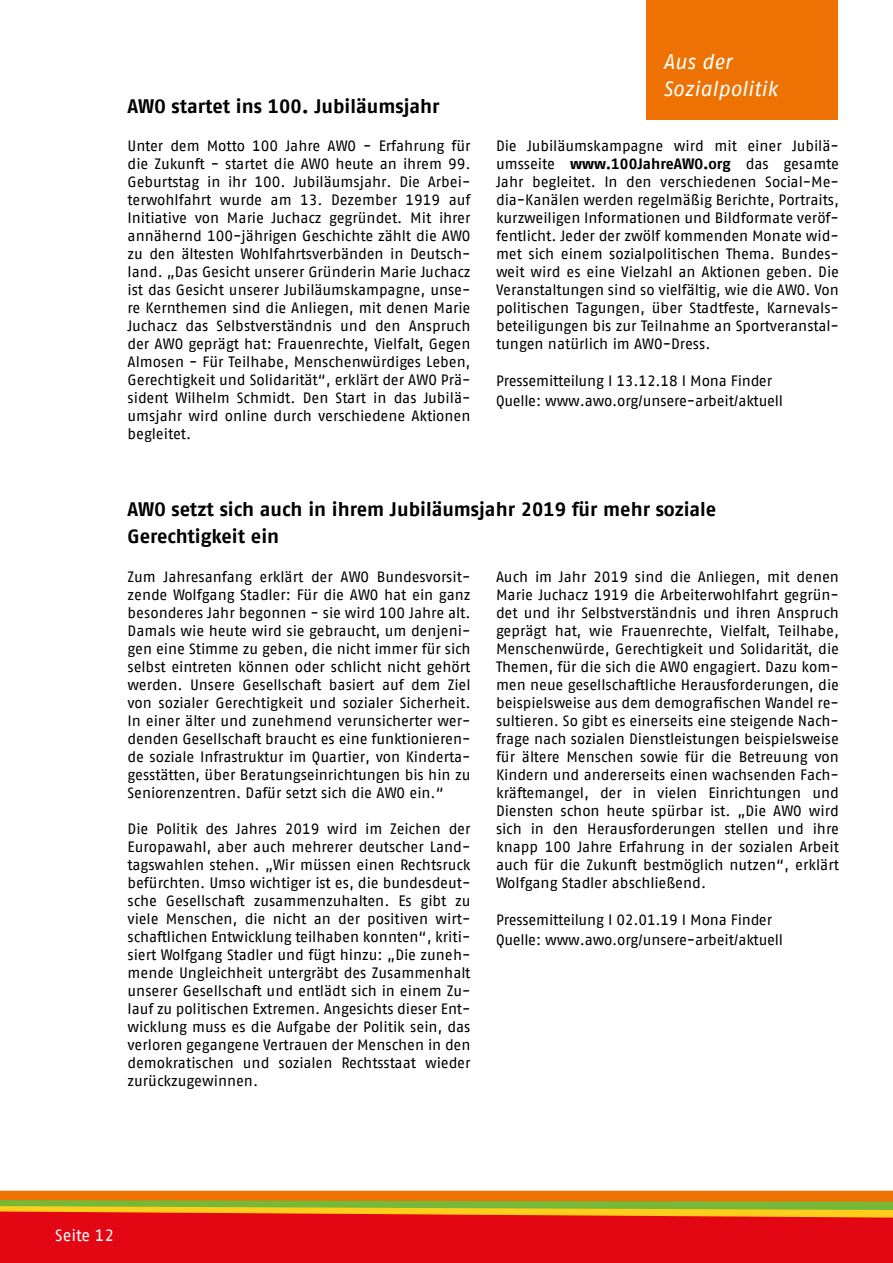
<style>
.page{position:relative;width:893px;height:1263px;background:#fff}
.page>*{position:absolute;margin:0;border:0;box-sizing:border-box;transform-origin:0 0}
.t1{font:italic 21px/27px "AWO Fago Office";color:#fff}
.t2{font:700 19.5px/27px "AWO Fago Office";color:#000}
.t3{font:16.5px "AWO Fago Office";color:#fff}
.t4{font:15px/18px "AWO Fago Office";letter-spacing:-.005em;color:#000;text-align:justify}
.s1{font-weight:700}
</style>
<div class="page">
<div style="left:0;top:1209px;width:893px;height:54px;background:#e30613"></div>
<svg style="left:0;top:1191px;width:893px;height:26px;background:#d09118"></svg>
<div style="left:646px;top:0;width:192px;height:119px;background:#ee7203"></div>
<h1 class="t1" style="left:663px;top:48px;width:116px">Aus der<br>Sozialpolitik</h1>
<h2 class="t2" style="left:128px;top:93px;width:313px">AWO startet ins 100. Jubiläumsjahr</h2>
<p class="t4" style="left:128px;top:136px;width:344px">Unter dem Motto 100 Jahre AWO - Erfahrung für die Zukunft - startet die AWO heute an ihrem 99.<br>Geburtstag in ihr 100. Jubiläumsjahr. Die Arbei&shy;terwohlfahrt wurde am 13. Dezember 1919 auf Initiative von Marie Juchacz gegründet. Mit ihrer annähernd 100-jährigen Geschichte zählt die AWO zu den ältesten Wohlfahrtsverbänden in Deutsch&shy;land. „Das Gesicht unserer Gründerin Marie Juchacz ist das Gesicht unserer Jubiläumskampagne, unse&shy;re Kernthemen sind die Anliegen, mit denen Marie Juchacz das Selbstverständnis und den Anspruch der AWO geprägt hat: Frauenrechte, Vielfalt, Gegen Almosen - Für Teilhabe, Menschenwürdiges Leben, Gerechtigkeit und Solidarität“, erklärt der AWO Prä&shy;sident Wilhelm Schmidt. Den Start in das Jubilä&shy;umsjahr wird online durch verschiedene Aktionen begleitet.</p>
<p class="t4" style="left:496px;top:136px;width:344px">Die Jubiläumskampagne wird mit einer Jubilä&shy;umsseite <span class="s1">www.100JahreAWO.org</span> das gesamte Jahr begleitet. In den verschiedenen Social-Me&shy;dia-Kanälen werden regelmäßig Berichte, Portraits, kurzweiligen Informationen und Bildformate veröf&shy;fentlicht. Jeder der zwölf kommenden Monate wid&shy;met sich einem sozialpolitischen Thema. Bundes&shy;weit wird es eine Vielzahl an Aktionen geben. Die Veranstaltungen sind so vielfältig, wie die AWO. Von politischen Tagungen, über Stadtfeste, Karnevals&shy;beteiligungen bis zur Teilnahme an Sportveranstal&shy;tungen natürlich im AWO-Dress.</p>
<p class="t4" style="left:496px;top:371px;width:288px;line-height:19.5px">Pressemitteilung I 13.12.18 I Mona Finder<br>Quelle: www.awo.org/unsere-arbeit/aktuell</p>
<h2 class="t2" style="left:128px;top:495px;width:590px">AWO setzt sich auch in ihrem Jubiläumsjahr 2019 für mehr soziale<br>Gerechtigkeit ein</h2>
<p class="t4" style="left:128px;top:567px;width:344px">Zum Jahresanfang erklärt der AWO Bundesvorsit&shy;zende Wolfgang Stadler: Für die AWO hat ein ganz besonderes Jahr begonnen - sie wird 100 Jahre alt.<br>Damals wie heute wird sie gebraucht, um denjeni&shy;gen eine Stimme zu geben, die nicht immer für sich selbst eintreten können oder schlicht nicht gehört werden. Unsere Gesellschaft basiert auf dem Ziel von sozialer Gerechtigkeit und sozialer Sicherheit.<br>In einer älter und zunehmend verunsicherter wer&shy;denden Gesellschaft braucht es eine funktionieren&shy;de soziale Infrastruktur im Quartier, von Kinderta&shy;gesstätten, über Beratungseinrichtungen bis hin zu Seniorenzentren. Dafür setzt sich die AWO ein.“</p>
<p class="t4" style="left:128px;top:819px;width:344px">Die Politik des Jahres 2019 wird im Zeichen der Europawahl, aber auch mehrerer deutscher Land&shy;tagswahlen stehen. „Wir müssen einen Rechtsruck befürchten. Umso wichtiger ist es, die bundesdeut&shy;sche Gesellschaft zusammenzuhalten. Es gibt zu viele Menschen, die nicht an der positiven wirt&shy;schaftlichen Entwicklung teilhaben konnten“, kriti&shy;siert Wolfgang Stadler und fügt hinzu: „Die zuneh&shy;mende Ungleichheit untergräbt des Zusammenhalt unserer Gesellschaft und entlädt sich in einem Zu&shy;lauf zu politischen Extremen. Angesichts dieser Ent&shy;wicklung muss es die Aufgabe der Politik sein, das verloren gegangene Vertrauen der Menschen in den demokratischen und sozialen Rechtsstaat wieder zurückzugewinnen.</p>
<p class="t4" style="left:496px;top:567px;width:344px">Auch im Jahr 2019 sind die Anliegen, mit denen Marie Juchacz 1919 die Arbeiterwohlfahrt gegrün&shy;det und ihr Selbstverständnis und ihren Anspruch geprägt hat, wie Frauenrechte, Vielfalt, Teilhabe, Menschenwürde, Gerechtigkeit und Solidarität, die Themen, für die sich die AWO engagiert. Dazu kom&shy;men neue gesellschaftliche Herausforderungen, die beispielsweise aus dem demografischen Wandel re&shy;sultieren. So gibt es einerseits eine steigende Nach&shy;frage nach sozialen Dienstleistungen beispielsweise für ältere Menschen sowie für die Betreuung von Kindern und andererseits einen wachsenden Fach&shy;kräftemangel, der in vielen Einrichtungen und Diensten schon heute spürbar ist. „Die AWO wird sich in den Herausforderungen stellen und ihre knapp 100 Jahre Erfahrung in der sozialen Arbeit auch für die Zukunft bestmöglich nutzen“, erklärt Wolfgang Stadler abschließend.</p>
<p class="t4" style="left:496px;top:910px;width:288px;line-height:19.5px">Pressemitteilung I 02.01.19 I Mona Finder<br>Quelle: www.awo.org/unsere-arbeit/aktuell</p>
<p class="t3" style="left:55px;top:1225px;width:60px">Seite 12</p>
</div>
